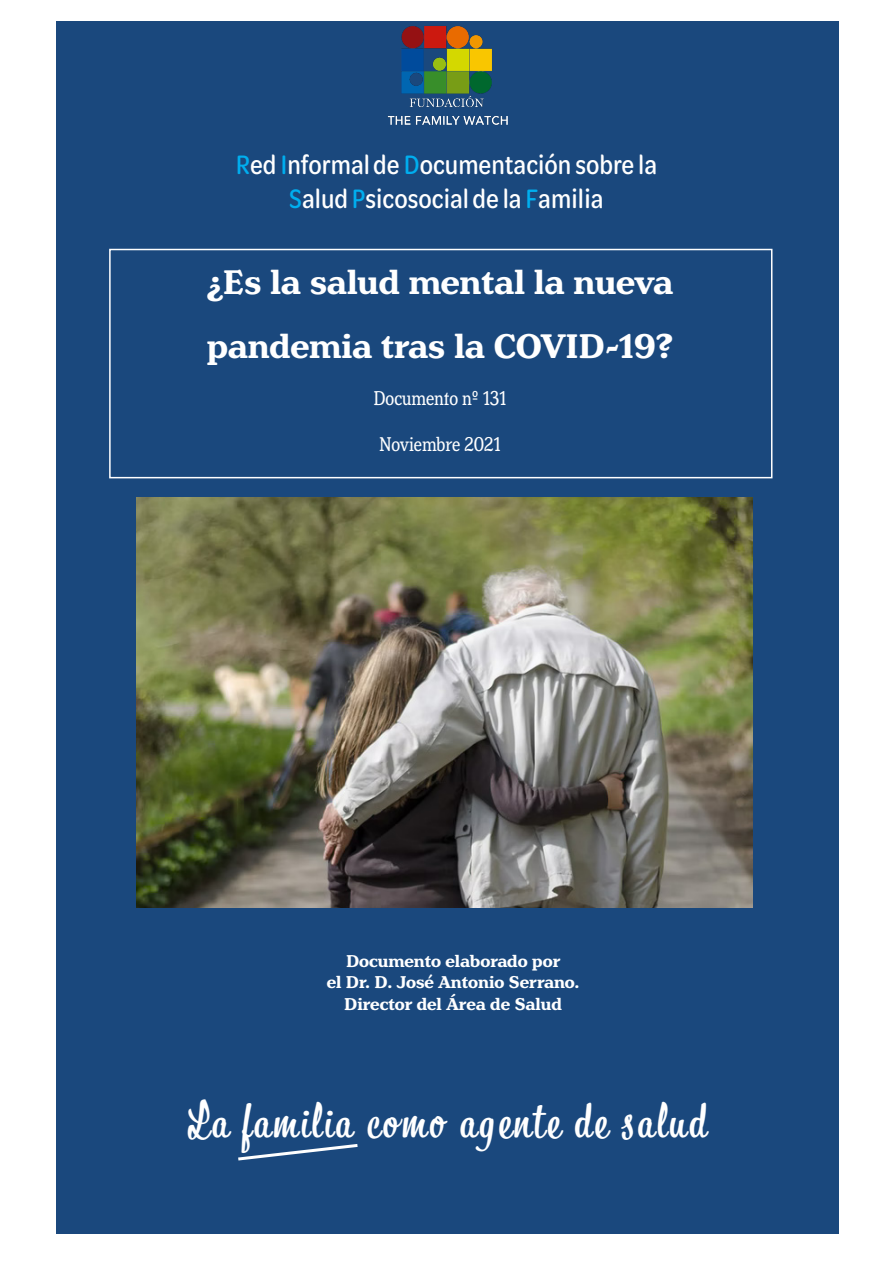
<style>
.page{position:relative;width:893px;height:1263px;background:#fff}
.page>*{position:absolute;margin:0;border:0;box-sizing:border-box;transform-origin:0 0}
.t1{font:48px "Bistro Script";letter-spacing:.06em;color:#fff}
.t2{font:700 36px "Henriette";letter-spacing:-.005em;color:#fff}
.t3{font:500 28.5px "Omnes Narrow";color:#fff}
.t4{font:extra-condensed 21px "Henriette";color:#fff}
.t5{font:700 18px "Henriette";color:#fff}
.s1{color:#00aeef}
</style>
<div class="page">
<div style="left:57px;top:22px;width:782px;height:1212px;background:#1a487d"></div>
<div style="left:109px;top:249px;width:663px;height:229px;border:2px solid #fff"></div>
<svg style="left:238px;top:1144px;width:120px;height:17px"></svg>
<img style="left:366px;top:21px;width:161px;height:104px">
<img style="left:136px;top:497px;width:616px;height:411px">
<p class="t3" style="left:236px;top:146px;width:423px"><span class="s1">R</span>ed <span class="s1">I</span>nformal de <span class="s1">D</span>ocumentación sobre la</p>
<p class="t3" style="left:289px;top:180px;width:316px"><span class="s1">S</span>alud <span class="s1">P</span>sicosocial de la <span class="s1">F</span>amilia</p>
<p class="t2" style="left:207px;top:261px;width:467px">¿Es la salud mental la nueva</p>
<p class="t2" style="left:207px;top:325px;width:468px">pandemia tras la COVID-19?</p>
<p class="t4" style="left:373px;top:386px;width:135px">Documento nº 131</p>
<p class="t4" style="left:379px;top:432px;width:123px">Noviembre 2021</p>
<p class="t5" style="left:346px;top:950px;width:216px">Documento elaborado por</p>
<p class="t5" style="left:327px;top:971px;width:254px">el Dr. D. José Antonio Serrano.</p>
<p class="t5" style="left:344px;top:993px;width:219px">Director del Área de Salud</p>
<p class="t1" style="left:187px;top:1091px;width:520px">La familia como agente de salud</p>
</div>
